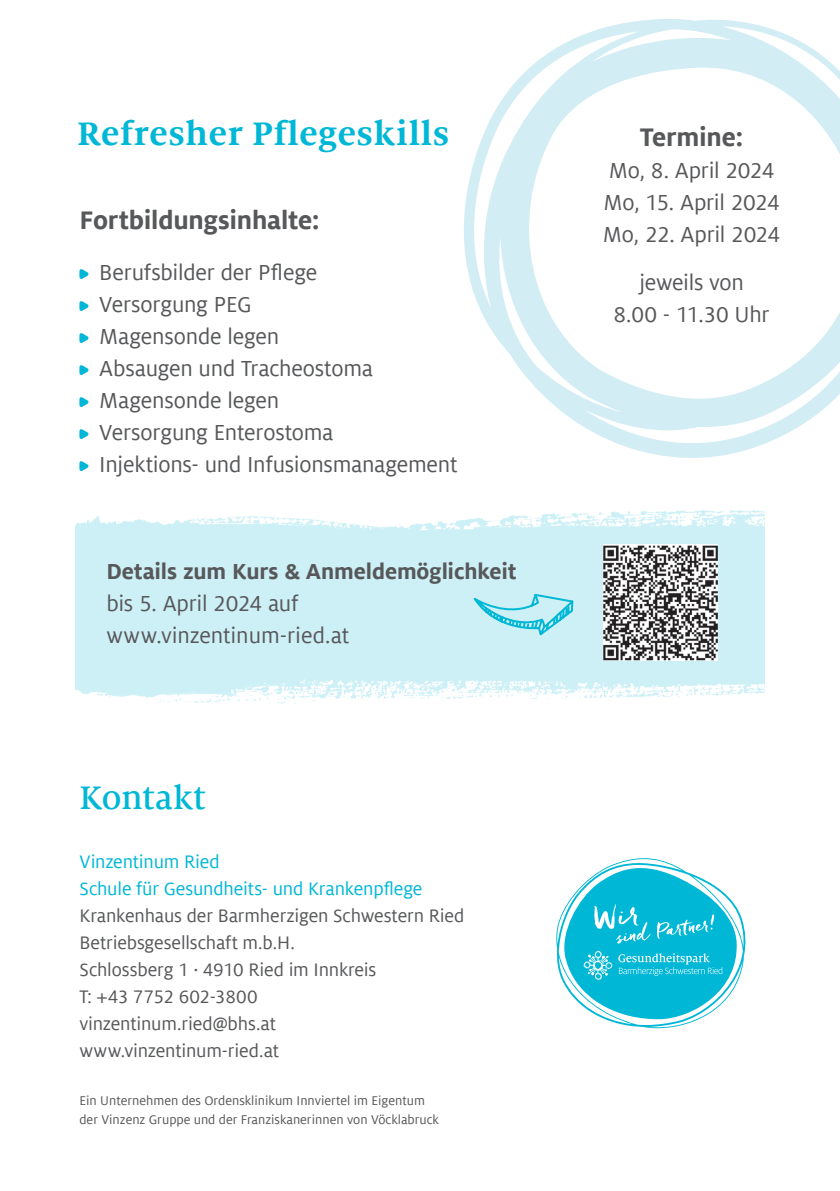
<style>
.page{position:relative;width:840px;height:1191px;background:#fff}
.page>*{position:absolute;margin:0;border:0;box-sizing:border-box;transform-origin:0 0}
.t1{font:700 36px "Milo Serif Offc Pro";letter-spacing:.02em;color:#00b7d6}
.t2{font:500 36px "Milo Serif Offc Pro";letter-spacing:-.005em;color:#00b7d6}
.t3{font:700 28px "Milo Offc Pro";letter-spacing:-.01em;color:#57585a}
.t4{font:24px "Milo Offc Pro";letter-spacing:-.01em;color:#57585a}
.t5{font:700 24px/32px "Milo Offc Pro";letter-spacing:-.005em;color:#57585a}
.t6{font:20px "Milo Offc Pro";letter-spacing:-.01em;color:#57585a}
.t7{font:20px/27px "Milo Offc Pro";letter-spacing:-.01em;color:#00b7d6}
.t8{font:14px "Milo Offc Pro";color:#575757}
.s1{font-weight:400}
</style>
<div class="page">
<svg style="left:79px;top:269px;width:10px;height:10px"></svg>
<svg style="left:79px;top:301px;width:10px;height:10px"></svg>
<svg style="left:79px;top:333px;width:10px;height:10px"></svg>
<svg style="left:79px;top:365px;width:10px;height:10px"></svg>
<svg style="left:79px;top:397px;width:10px;height:10px"></svg>
<svg style="left:79px;top:429px;width:10px;height:10px"></svg>
<svg style="left:79px;top:461px;width:10px;height:10px"></svg>
<img style="left:75px;top:510px;width:689px;height:194px">
<svg style="left:464px;top:19px;width:375px;height:439px"></svg>
<img style="left:602px;top:544px;width:115px;height:116px">
<svg style="left:471px;top:592px;width:103px;height:112px;background:#c4edf4"></svg>
<svg style="left:556px;top:858px;width:189px;height:170px"></svg>
<p class="t1" style="left:77px;top:112px;width:373px">Refresher Pflegeskills</p>
<p class="t3" style="left:79px;top:204px;width:242px">Fortbildungsinhalte:</p>
<p class="t4" style="left:99px;top:260px;width:219px">Berufsbilder der Pflege</p>
<p class="t4" style="left:99px;top:292px;width:154px">Versorgung PEG</p>
<p class="t4" style="left:99px;top:324px;width:181px">Magensonde legen</p>
<p class="t4" style="left:99px;top:356px;width:275px">Absaugen und Tracheostoma</p>
<p class="t4" style="left:99px;top:388px;width:181px">Magensonde legen</p>
<p class="t4" style="left:99px;top:420px;width:235px">Versorgung Enterostoma</p>
<p class="t4" style="left:99px;top:452px;width:359px">Injektions- und Infusionsmanagement</p>
<p class="t5" style="left:106px;top:555px;width:411px">Details zum Kurs &amp; Anmeldemöglichkeit <span class="s1">bis 5. April 2024 auf</span></p>
<p class="t4" style="left:106px;top:622px;width:244px">www.vinzentinum-ried.at</p>
<p class="t2" style="left:79px;top:777px;width:128px">Kontakt</p>
<p class="t7" style="left:79px;top:848px;width:344px">Vinzentinum Ried<br>Schule für Gesundheits- und Krankenpflege</p>
<p class="t6" style="left:79px;top:905px;width:386px">Krankenhaus der Barmherzigen Schwestern Ried</p>
<p class="t6" style="left:79px;top:932px;width:217px">Betriebsgesellschaft m.b.H.</p>
<p class="t6" style="left:79px;top:959px;width:298px">Schlossberg 1 · 4910 Ried im Innkreis</p>
<p class="t6" style="left:79px;top:986px;width:179px">T: +43 7752 602-3800</p>
<p class="t6" style="left:79px;top:1013px;width:198px">vinzentinum.ried@bhs.at</p>
<p class="t6" style="left:79px;top:1040px;width:201px">www.vinzentinum-ried.at</p>
<p class="t8" style="left:79px;top:1093px;width:347px">Ein Unternehmen des Ordensklinikum Innviertel im Eigentum</p>
<p class="t8" style="left:79px;top:1111px;width:361px">der Vinzenz Gruppe und der Franziskanerinnen von Vöcklabruck</p>
<p class="t3" style="left:639px;top:121px;width:105px">Termine:</p>
<p class="t4" style="left:608px;top:157px;width:167px">Mo, 8. April 2024</p>
<p class="t4" style="left:603px;top:189px;width:178px">Mo, 15. April 2024</p>
<p class="t4" style="left:602px;top:221px;width:179px">Mo, 22. April 2024</p>
<p class="t4" style="left:638px;top:269px;width:106px">jeweils von</p>
<p class="t4" style="left:613px;top:301px;width:158px">8.00 - 11.30 Uhr</p>
</div>
